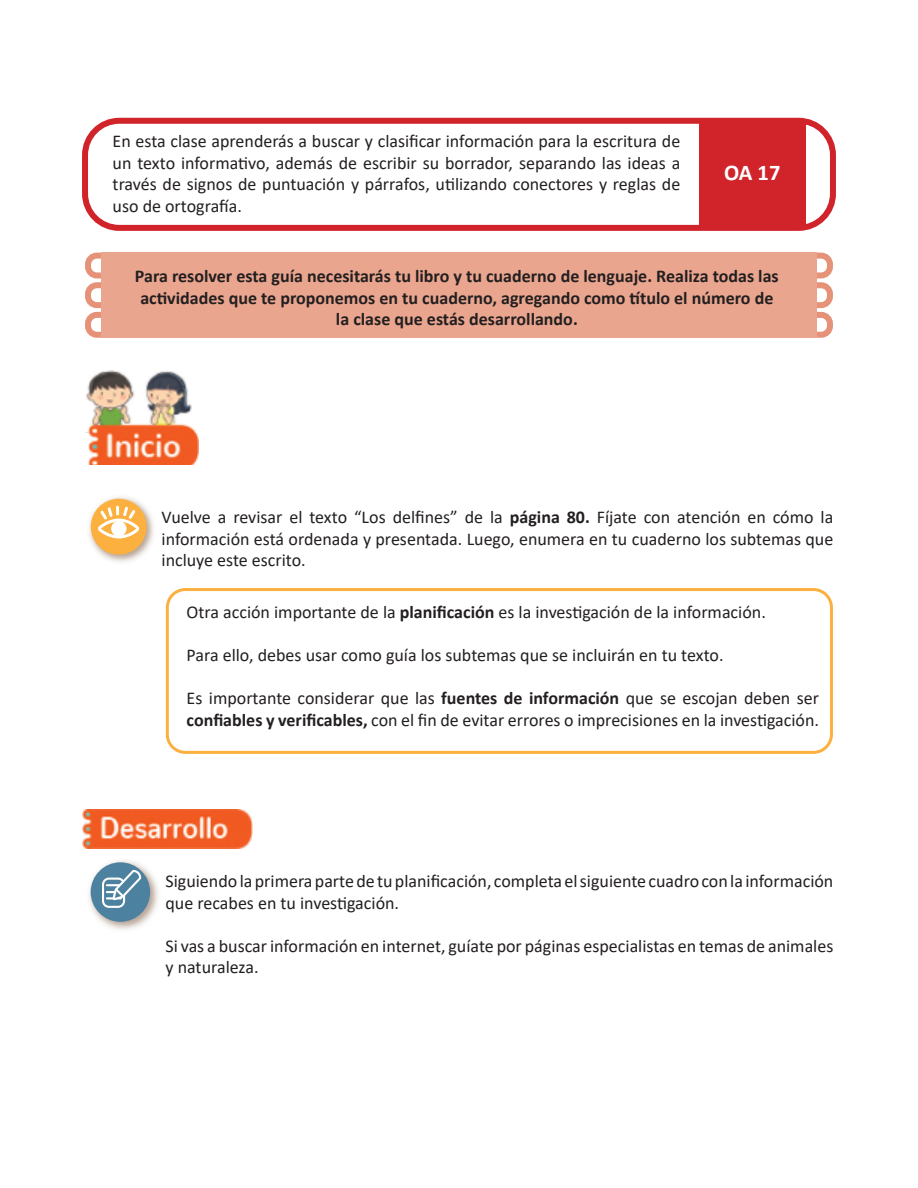
<style>
.page{position:relative;width:918px;height:1188px;background:#fff}
.page>*{position:absolute;margin:0;border:0;box-sizing:border-box;transform-origin:0 0}
.t1{font:700 22.5px "Calibri";color:#fff}
.t2{font:18px/21.6px "Calibri";color:#231f20}
.t3{font:700 18px/21.6px "Calibri";color:#231f20;text-align:center}
.s1{font-weight:700}
</style>
<div class="page">
<img style="left:85px;top:370px;width:114px;height:95px">
<div style="left:85px;top:312px;width:33px;height:26px;border:6px solid #e59279;border-radius:9px"></div>
<div style="left:800px;top:312px;width:33px;height:26px;border:6px solid #e59279;border-radius:9px"></div>
<div style="left:85px;top:282px;width:33px;height:26px;border:6px solid #e59279;border-radius:9px"></div>
<div style="left:800px;top:282px;width:33px;height:26px;border:6px solid #e59279;border-radius:9px"></div>
<div style="left:85px;top:253px;width:33px;height:25px;border:6px solid #e59279;border-radius:9px"></div>
<div style="left:800px;top:253px;width:33px;height:25px;border:6px solid #e59279;border-radius:9px"></div>
<img style="left:89px;top:497px;width:65px;height:65px">
<div style="left:91px;top:499px;width:56px;height:56px;background:#fbb03f;border-radius:50%"></div>
<svg style="left:98px;top:506px;width:41px;height:32px"></svg>
<div style="left:82px;top:118px;width:754px;height:113px;border:6px solid #d1232a;border-radius:34px"></div>
<div style="left:101px;top:253px;width:716px;height:85px;background:#eaa58e"></div>
<div style="left:699px;top:121px;width:106px;height:106px;background:#d1232a"></div>
<div style="left:166px;top:588px;width:667px;height:166px;border:3px solid #fbb03f;border-radius:18px"></div>
<img style="left:83px;top:809px;width:169px;height:39px">
<img style="left:89px;top:860px;width:69px;height:70px">
<div style="left:91px;top:862px;width:59px;height:60px;background:#4c829f;border-radius:50%"></div>
<svg style="left:102px;top:870px;width:39px;height:38px"></svg>
<p class="t2" style="left:113px;top:130px;width:569px;text-align:justify">En esta clase aprenderás a buscar y clasificar información para la escritura de un texto informativo, además de escribir su borrador, separando las ideas a través de signos de puntuación y párrafos, utilizando conectores y reglas de uso de ortografía.</p>
<p class="t1" style="left:724px;top:156px;width:58px">OA 17</p>
<p class="t3" style="left:135px;top:265px;width:645px">Para resolver esta guía necesitarás tu libro y tu cuaderno de lenguaje. Realiza todas las actividades que te proponemos en tu cuaderno, agregando como título el número de la clase que estás desarrollando.</p>
<p class="t2" style="left:162px;top:506px;width:673px;text-align:justify">Vuelve a revisar el texto “Los delfines” de la <span class="s1">página 80.</span> Fíjate con atención en cómo la información está ordenada y presentada. Luego, enumera en tu cuaderno los subtemas que incluye este escrito.</p>
<p class="t2" style="left:187px;top:601px;width:581px">Otra acción importante de la <span class="s1">planificación</span> es la investigación de la información.</p>
<p class="t2" style="left:187px;top:644px;width:538px">Para ello, debes usar como guía los subtemas que se incluirán en tu texto.</p>
<p class="t2" style="left:187px;top:687px;width:634px">Es importante considerar que las <span class="s1">fuentes de información</span> que se escojan deben ser <span class="s1">confiables y verificables,</span> con el fin de evitar errores o imprecisiones en la investigación.</p>
<p class="t2" style="left:166px;top:870px;width:669px">Siguiendo la primera parte de tu planificación, completa el siguiente cuadro con la información que recabes en tu investigación.</p>
<p class="t2" style="left:166px;top:935px;width:669px">Si vas a buscar información en internet, guíate por páginas especialistas en temas de animales y naturaleza.</p>
</div>
